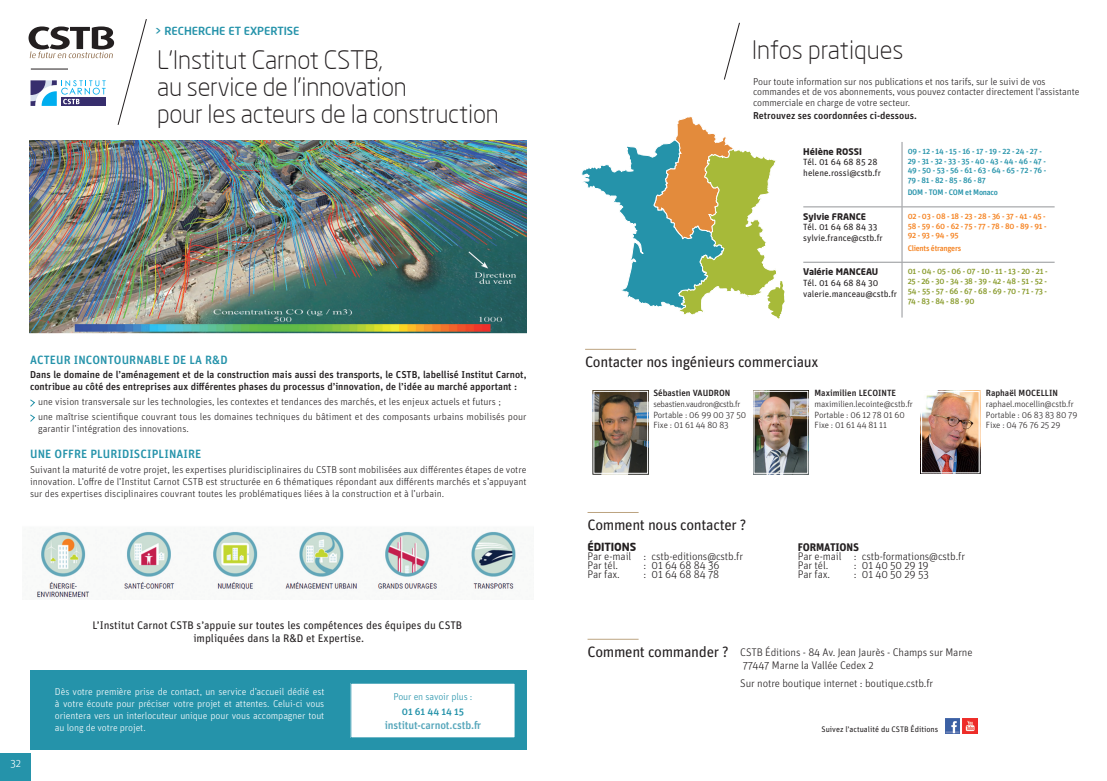
<style>
.page{position:relative;width:1107px;height:781px;background:#fff}
.page>*{position:absolute;margin:0;border:0;box-sizing:border-box;transform-origin:0 0}
.t1{font:300 25px/27px "Neo Sans";letter-spacing:-.01em;color:#231f20}
.t2{font:15px "Unit OT";letter-spacing:-.02em;color:#231f20}
.t3{font:500 12px "Unit OT";letter-spacing:.01em;color:#2593aa}
.t4{font:300 11px/8.9px "Unit OT";letter-spacing:-.01em;color:#231f20}
.t5{font:11px/13.2px "Unit OT";color:#231f20;text-align:center}
.t6{font:500 11px "Unit OT";letter-spacing:-.01em;color:#54a5ba}
.t7{font:500 11px "Neo Sans";color:#2593aa}
.t8{font:700 11px "Unit OT";color:#231f20}
.t9{font:700 11px "Neo Sans";color:#231f20}
.t10{font:300 11px "Unit OT";color:#fff}
.t11{font:300 10px/12px "Unit OT";color:#231f20}
.t12{font:500 10px/12px "Unit OT";color:#231f20}
.t13{font:300 10px/12px "Unit OT";letter-spacing:-.01em;color:#fff;text-align:justify}
.t14{font:300 10px "Unit OT";letter-spacing:-.01em;color:#2593aa}
.t15{font:500 10px "Unit OT";letter-spacing:-.01em;color:#2593aa}
.t16{font:300 9px/10.8px "Unit OT";letter-spacing:-.01em;color:#231f20}
.t17{font:9px/10.8px "Unit OT";color:#231f20}
.t18{font:500 9px "Unit OT";color:#231f20}
.t19{font:700 9px "Neo Sans";color:#231f20}
.t20{font:300 8.8px "Unit OT";letter-spacing:-.03em;color:#231f20}
.t21{font:500 8.1px/9.7px "Unit OT";letter-spacing:-.03em;color:#899b2c;text-align:justify}
.t22{font:500 8px/9.6px "Unit OT";letter-spacing:-.03em;color:#2593aa}
.t23{font:500 8px/9.6px "Unit OT";letter-spacing:-.03em;color:#f58220;text-align:justify}
.t24{font:8px "Unit OT";color:#231f20}
</style>
<div class="page">
<div style="left:0;top:752px;width:31px;height:28px;background:#2593aa"></div>
<svg style="left:30px;top:399px;width:5px;height:8px"></svg>
<svg style="left:30px;top:414px;width:5px;height:8px"></svg>
<img style="left:30px;top:140px;width:496px;height:193px">
<div style="left:30px;top:670px;width:496px;height:79px;background:#2593aa"></div>
<div style="left:351px;top:682px;width:164px;height:55px;background:#fff"></div>
<div style="left:350px;top:682px;width:165px;height:55px;border:1px solid #2593aa"></div>
<svg style="left:29px;top:19px;width:118px;height:106px"></svg>
<hr style="left:31px;top:69px;width:37px;height:1px;background:#231f20">
<img style="left:36px;top:531px;width:480px;height:67px">
<img style="left:592px;top:390px;width:57px;height:85px">
<div style="left:593px;top:390px;width:55px;height:83px;border:1px solid #fff"></div>
<img style="left:753px;top:390px;width:56px;height:85px">
<div style="left:753px;top:390px;width:55px;height:83px;border:1px solid #fff"></div>
<img style="left:920px;top:390px;width:61px;height:84px">
<div style="left:920px;top:391px;width:59px;height:82px;border:1px solid #fff"></div>
<hr style="left:901px;top:142px;width:1px;height:64px;background:#939598">
<hr style="left:901px;top:207px;width:1px;height:55px;background:#939598">
<hr style="left:901px;top:262px;width:1px;height:55px;background:#939598">
<hr style="left:803px;top:206px;width:98px;height:1px;background:#939598">
<hr style="left:901px;top:206px;width:153px;height:1px;background:#939598">
<hr style="left:803px;top:262px;width:98px;height:1px;background:#939598">
<hr style="left:901px;top:262px;width:153px;height:1px;background:#939598">
<svg style="left:581px;top:116px;width:203px;height:202px"></svg>
<img style="left:945px;top:718px;width:14px;height:15px">
<img style="left:962px;top:718px;width:15px;height:15px">
<hr style="left:585px;top:348px;width:51px;height:1px;background:#bca481">
<hr style="left:587px;top:638px;width:51px;height:1px;background:#bca481">
<svg style="left:723px;top:22px;width:17px;height:58px"></svg>
<hr style="left:587px;top:511px;width:51px;height:1px;background:#bca481">
<p class="t7" style="left:155px;top:24px;width:146px">&gt; RECHERCHE ET EXPERTISE</p>
<h1 class="t1" style="left:157px;top:46px;width:343px">L’Institut Carnot CSTB,<br>au service de l’innovation<br>pour les acteurs de la construction</h1>
<p class="t3" style="left:30px;top:351px;width:107px">Acteur incontournable</p>
<p class="t3" style="left:173px;top:351px;width:55px">de la R&amp;D</p>
<p class="t12" style="left:30px;top:368px;width:498px">Dans le domaine de l’aménagement et de la construction mais aussi des transports, le CSTB, labellisé Institut Carnot, contribue au côté des entreprises aux différentes phases du processus d’innovation, de l’idée au marché apportant :</p>
<p class="t11" style="left:38px;top:394px;width:490px;line-height:15px">une vision transversale sur les technologies, les contextes et tendances des marchés, et les enjeux actuels et futurs ;<br>une maîtrise scientifique couvrant tous les domaines techniques du bâtiment et des composants urbains mobilisés pour</p>
<p class="t11" style="left:38px;top:422px;width:152px">garantir l’intégration des innovations.</p>
<p class="t3" style="left:30px;top:446px;width:8px">Une</p>
<p class="t3" style="left:54px;top:446px;width:82px">offre pluridisci</p>
<p class="t3" style="left:152px;top:446px;width:14px">plinaire</p>
<p class="t11" style="left:30px;top:463px;width:498px;text-align:justify">Suivant la maturité de votre projet, les expertises pluridisciplinaires du CSTB sont mobilisées aux différentes étapes de votre innovation. L’offre de l’Institut Carnot CSTB est structurée en 6 thématiques répondant aux différents marchés et s’appuyant sur des expertises disciplinaires couvrant toutes les problématiques liées à la construction et à l’urbain.</p>
<p class="t10" style="left:10px;top:756px;width:12px">32</p>
<p class="t5" style="left:93px;top:617px;width:371px">L’Institut Carnot CSTB s’appuie sur toutes les compétences des équipes du CSTB impliquées dans la R&amp;D et Expertise.</p>
<p class="t13" style="left:55px;top:685px;width:271px">Dès votre première prise de contact, un service d’accueil dédié est à votre écoute pour préciser votre projet et attentes. Celui-ci vous orientera vers un interlocuteur unique pour vous accompagner tout au long de votre projet.</p>
<p class="t14" style="left:393px;top:690px;width:81px">Pour en savoir plus :</p>
<p class="t15" style="left:402px;top:704px;width:64px">01 61 44 14 15</p>
<p class="t6" style="left:384px;top:717px;width:98px">institut-carnot.cstb.fr</p>
<h1 class="t1" style="left:751px;top:36px;width:153px">Infos pratiques</h1>
<p class="t11" style="left:753px;top:76px;width:328px;line-height:10px">Pour toute information sur nos publications et nos tarifs, sur le suivi de vos commandes et de vos abonnements, vous pouvez contacter directement l'assistante</p>
<p class="t11" style="left:753px;top:96px;width:158px">commerciale en charge de votre secteur.</p>
<p class="t12" style="left:753px;top:109px;width:165px">Retrouvez ses coordonnées ci-dessous.</p>
<p class="t19" style="left:803px;top:145px;width:39px">Hélène ROSSI</p>
<p class="t17" style="left:803px;top:157px;width:79px">Tél. 01 64 68 85 28 helene.rossi@cstb.fr</p>
<p class="t22" style="left:907px;top:146px;width:140px">09 - 12 - 14 - 15 - 16 - 17 - 19 - 22 - 24 - 27 -<br>29 - 31 - 32 - 33 - 35 - 40 - 43 - 44 - 46 - 47 -<br>49 - 50 - 53 - 56 - 61 - 63 - 64 - 65 - 72 - 76 -<br>79 - 81 - 82 - 85 - 86 - 87</p>
<p class="t22" style="left:907px;top:187px;width:92px">DOM - TOM - COM et Monaco</p>
<p class="t19" style="left:803px;top:210px;width:36px">Sylvie FRANCE</p>
<p class="t17" style="left:803px;top:221px;width:81px">Tél. 01 64 68 84 33 sylvie.france@cstb.fr</p>
<p class="t23" style="left:907px;top:211px;width:140px">02 - 03 - 08 - 18 - 23 - 28 - 36 - 37 - 41 - 45 - 58 - 59 - 60 - 62 - 75 - 77 - 78 - 80 - 89 - 91 - 92 - 93 - 94 - 95</p>
<p class="t23" style="left:907px;top:243px;width:55px">Clients étrangers</p>
<p class="t19" style="left:803px;top:266px;width:40px">Valérie MANCEA</p>
<p class="t19" style="left:871px;top:266px;width:8px">U</p>
<p class="t17" style="left:803px;top:277px;width:95px">Tél. 01 64 68 84 30 valerie.manceau@cstb.fr</p>
<p class="t21" style="left:907px;top:266px;width:141px">01 - 04 - 05 - 06 - 07 - 10 - 11 - 13 - 20 - 21 - 25 - 26 - 30 - 34 - 38 - 39 - 42 - 48 - 51 - 52 - 54 - 55 - 57 - 66 - 67 - 68 - 69 - 70 - 71 - 73 - 74 - 83 - 84 - 88 - 90</p>
<h2 class="t2" style="left:585px;top:352px;width:235px">Contacter nos ingénieurs commerciaux</h2>
<p class="t18" style="left:653px;top:387px;width:78px">Sébastien VAUD RON</p>
<p class="t20" style="left:653px;top:398px;width:89px">sebastien.vaudron@cstb.fr</p>
<p class="t16" style="left:653px;top:409px;width:94px">Portable : 06 99 00 37 50<br>Fixe : 01 61 44 80 83</p>
<p class="t18" style="left:814px;top:387px;width:83px">Maximilien LECOINTE</p>
<p class="t16" style="left:814px;top:398px;width:100px">maximilien.lecointe@cstb.fr<br>Portable : 06 12 78 01 60<br>Fixe : 01 61 44 81 11</p>
<p class="t18" style="left:985px;top:387px;width:74px">Raphaël MOCELLIN</p>
<p class="t16" style="left:985px;top:398px;width:93px">raphael.mocellin@cstb.fr<br>Portable : 06 83 83 80 79<br>Fixe : 04 76 76 25 29</p>
<h2 class="t2" style="left:587px;top:515px;width:160px">Comment nous contacter ?</h2>
<p class="t9" style="left:587px;top:540px;width:14px">ÉDITIONS</p>
<p class="t4" style="left:587px;top:552px;width:157px">Par e-mail : cstb-editions@cstb.fr<br>Par tél.</p>
<p class="t4" style="left:643px;top:560px;width:77px">: 01 64 68 84 36</p>
<p class="t4" style="left:587px;top:569px;width:34px">Par fax.</p>
<p class="t4" style="left:643px;top:569px;width:77px">: 01 64 68 84 78</p>
<p class="t8" style="left:797px;top:540px;width:7px">FORMATIO</p>
<p class="t8" style="left:846px;top:540px;width:14px">NS</p>
<p class="t4" style="left:797px;top:552px;width:169px">Par e-mail : cstb-formations@cstb.fr<br>Par tél.</p>
<p class="t4" style="left:853px;top:560px;width:76px">: 01 40 50 29 19</p>
<p class="t4" style="left:797px;top:569px;width:34px">Par fax.</p>
<p class="t4" style="left:853px;top:569px;width:76px">: 01 40 50 29 53</p>
<h2 class="t2" style="left:587px;top:641px;width:143px">Comment commander ?</h2>
<p class="t4" style="left:740px;top:645px;width:234px;line-height:13.2px">CSTB Éditions - 84 Av. Jean Jaurès - Champs sur Marne<br>77447 Marne la Vallée Cedex 2</p>
<p class="t4" style="left:740px;top:678px;width:194px">Sur notre boutique internet : boutique.cstb.fr</p>
<p class="t24" style="left:821px;top:724px;width:118px">Suivez l’actualité du CSTB Éditions</p>
</div>
